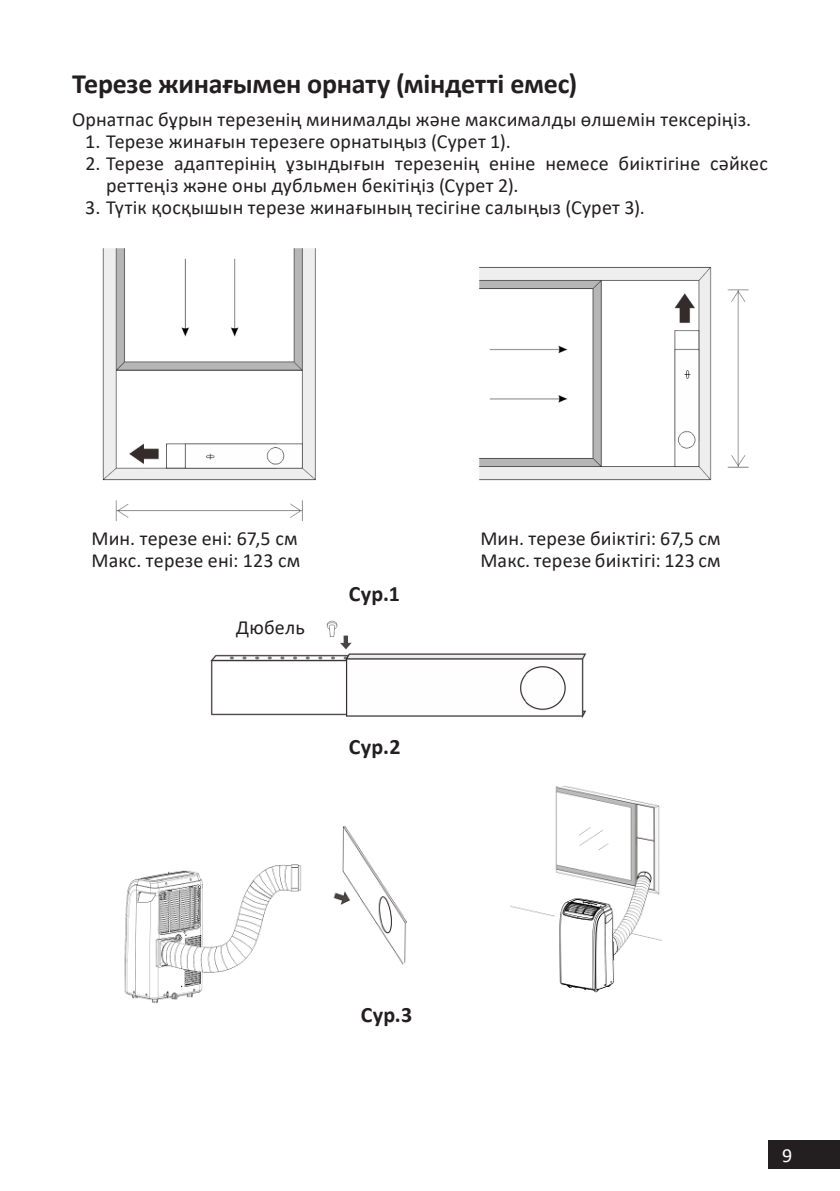
<style>
.page{position:relative;width:840px;height:1191px;background:#fff}
.page>*{position:absolute;margin:0;border:0;box-sizing:border-box;transform-origin:0 0}
.Заголовок_14{font:700 28px "Calibri";letter-spacing:-.01em;color:#231f20}
.t1{font:700 22px "Calibri";letter-spacing:.01em;color:#231f20}
.t2{font:20px/22px "Calibri";letter-spacing:.005em;color:#231f20}
.t3{font:20px "Calibri";color:#fff}
</style>
<div class="page">
<div style="left:767px;top:1140px;width:72px;height:29px;background:#231f20"></div>
<img style="left:102px;top:248px;width:646px;height:274px">
<img style="left:210px;top:620px;width:377px;height:98px">
<img style="left:124px;top:786px;width:538px;height:216px">
<p class="Заголовок_14" style="left:72px;top:64px;width:506px">Терезе жинағымен орнату (міндетті емес)</p>
<p class="t2" style="left:72px;top:108px;width:680px">Орнатпас бұрын терезенің минималды және максималды өлшемін тексеріңіз.</p>
<p class="t2" style="left:85px;top:130px;width:426px">1. Терезе жинағын терезеге орнатыңыз (Cурет 1).</p>
<p class="t2" style="left:106px;top:152px;width:663px;text-indent:-21px">2. Терезе адаптерінің ұзындығын терезенің еніне немесе биіктігіне сәйкес реттеңіз және оны дубльмен бекітіңіз (Cурет 2).</p>
<p class="t2" style="left:85px;top:196px;width:561px">3. Түтік қосқышын терезе жинағының тесігіне салыңыз (Cурет 3).</p>
<p class="t2" style="left:91px;top:527px;width:207px">Мин. терезе ені: 67,5 см</p>
<p class="t2" style="left:91px;top:549px;width:210px">Макс. терезе ені: 123 см</p>
<p class="t2" style="left:236px;top:615px;width:70px">Дюбель</p>
<p class="t1" style="left:349px;top:578px;width:53px">Сур.1</p>
<p class="t1" style="left:349px;top:731px;width:53px">Сур.2</p>
<p class="t2" style="left:480px;top:527px;width:241px">Мин. терезе биіктігі: 67,5 см</p>
<p class="t2" style="left:480px;top:549px;width:241px">Макс. терезе биіктігі: 123 см</p>
<p class="t1" style="left:360px;top:999px;width:53px">Сур.3</p>
<p class="t3" style="left:781px;top:1142px;width:12px">9</p>
</div>
